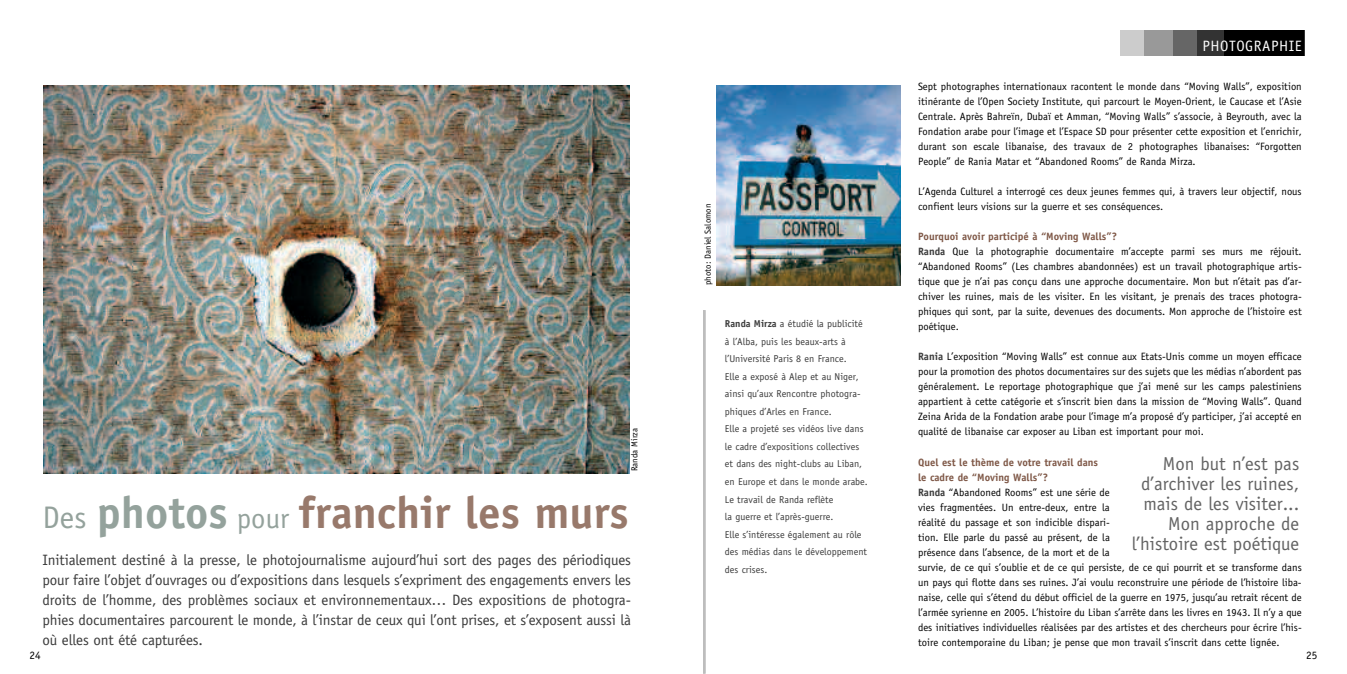
<style>
.page{position:relative;width:1347px;height:674px;background:#fff}
.page>*{position:absolute;margin:0;border:0;box-sizing:border-box;transform-origin:0 0}
.t1{font:700 45px "Officina Sans";color:#98796b}
.t2{font:18.75px/20px "Officina Sans";color:#636363;text-align:right}
.t3{font:15px/20px "Officina Sans";letter-spacing:-.01em;color:#3b3b3b;text-align:justify}
.t4{font:15px "Officina Sans";letter-spacing:.035em;color:#fff}
.t5{font:11.25px "Officina Sans";color:#000}
.t6{font:10.62px/15px "Officina Sans";color:#000}
.t7{font:10px/17.5px "Officina Sans";color:#3b3b3b}
.t8{font:8.75px "Officina Sans";color:#000}
.s1{font-weight:400;font-size:31.25px;color:#94a29c}
.s2{color:#94a29c}
.s3{font-weight:400;font-size:28.75px;color:#94a29c}
.s4{font-weight:700}
.s5{font-weight:700;color:#7e5746}
.s6{font-weight:700;color:#3b3b3b}
</style>
<div class="page">
<div style="left:1120px;top:30px;width:184px;height:26px;background:#ccc"></div>
<div style="left:1144px;top:30px;width:160px;height:26px;background:#999"></div>
<div style="left:1172px;top:30px;width:132px;height:26px;background:#666"></div>
<div style="left:1196px;top:30px;width:108px;height:26px;background:#333"></div>
<div style="left:1224px;top:30px;width:80px;height:26px;background:#000"></div>
<img style="left:43px;top:85px;width:586px;height:388px">
<img style="left:716px;top:85px;width:184px;height:200px">
<hr style="left:703px;top:310px;width:2px;height:363px;background:#bdbdbd">
<p class="t8" style="left:631px;top:471px;width:45px;rotate:-90deg">Randa Mirza</p>
<h1 class="t1" style="left:43px;top:495px;width:588px"><span class="s1">Des</span> <span class="s2">photos</span> <span class="s3">pour</span> franchir les murs</h1>
<p class="t3" style="left:43px;top:550px;width:590px">Initialement destiné à la presse, le photojournalisme aujourd’hui sort des pages des périodiques pour faire l’objet d’ouvrages ou d’expositions dans lesquels s’expriment des engagements envers les droits de l’homme, des problèmes sociaux et environnementaux… Des expositions de photogra&shy;phies documentaires parcourent le monde, à l’instar de ceux qui l’ont prises, et s’exposent aussi là où elles ont été capturées.</p>
<p class="t5" style="left:30px;top:650px;width:13px">24</p>
<p class="t8" style="left:704px;top:285px;width:83px;rotate:-90deg">photo: Daniel Salomon</p>
<p class="t7" style="left:725px;top:316px;width:144px"><span class="s4">Randa Mirza</span> a étudié la publicité à l’Alba, puis les beaux-arts à l’Université Paris 8 en France.<br>Elle a exposé à Alep et au Niger, ainsi qu’aux Rencontre photogra&shy;phiques d’Arles en France.<br>Elle a projeté ses vidéos live dans le cadre d’expositions collectives et dans des night-clubs au Liban, en Europe et dans le monde arabe.<br>Le travail de Randa reflète<br>la guerre et l’après-guerre.<br>Elle s’intéresse également au rôle des médias dans le développement des crises.</p>
<h3 class="t4" style="left:1202px;top:40px;width:101px">PHOTOGRAPHIE</h3>
<p class="t6" style="left:918px;top:80px;width:385px;text-align:justify">Sept photographes internationaux racontent le monde dans “Moving Walls”, exposition itinérante de l’Open Society Institute, qui parcourt le Moyen-Orient, le Caucase et l’Asie Centrale. Après Bahreïn, Dubaï et Amman, “Moving Walls” s’associe, à Beyrouth, avec la Fondation arabe pour l’image et l’Espace SD pour présenter cette exposition et l’enrichir, durant son escale libanaise, des travaux de 2 photographes libanaises: “Forgotten People” de Rania Matar et “Abandoned Rooms” de Randa Mirza.</p>
<p class="t6" style="left:918px;top:185px;width:385px">L’Agenda Culturel a interrogé ces deux jeunes femmes qui, à travers leur objectif, nous confient leurs visions sur la guerre et ses conséquences.</p>
<p class="t6" style="left:918px;top:230px;width:385px"><span class="s5">Pourquoi avoir participé à “Moving Walls”?<br></span><span class="s6">Randa</span> Que la photographie documentaire m’accepte parmi ses murs me réjouit. “Abandoned Rooms” (Les chambres abandonnées) est un travail photographique artis&shy;tique que je n’ai pas conçu dans une approche documentaire. Mon but n’était pas d’ar&shy;chiver les ruines, mais de les visiter. En les visitant, je prenais des traces photogra&shy;phiques qui sont, par la suite, devenues des documents. Mon approche de l’histoire est poétique.</p>
<p class="t6" style="left:918px;top:350px;width:385px;text-align:justify"><span class="s6">Rania</span> L’exposition “Moving Walls” est connue aux Etats-Unis comme un moyen efficace pour la promotion des photos documentaires sur des sujets que les médias n’abordent pas généralement. Le reportage photographique que j’ai mené sur les camps palestiniens appartient à cette catégorie et s’inscrit bien dans la mission de “Moving Walls”. Quand Zeina Arida de la Fondation arabe pour l’image m’a proposé d’y participer, j’ai accepté en qualité de libanaise car exposer au Liban est important pour moi.</p>
<p class="t6" style="left:918px;top:455px;width:385px"><span class="s5">Quel est le thème de votre travail dans<br>le cadre de “Moving Walls”?<br></span><span class="s6">Randa</span> “Abandoned Rooms” est une série de<br>vies fragmentées. Un entre-deux, entre la<br>réalité du passage et son indicible dispari-<br>tion. Elle parle du passé au présent, de la<br>présence dans l’absence, de la mort et de la<br>survie, de ce qui s’oublie et de ce qui persiste, de ce qui pourrit et se transforme dans un pays qui flotte dans ses ruines. J’ai voulu reconstruire une période de l’histoire liba&shy;naise, celle qui s’étend du début officiel de la guerre en 1975, jusqu’au retrait récent de l’armée syrienne en 2005. L’histoire du Liban s’arrête dans les livres en 1943. Il n’y a que des initiatives individuelles réalisées par des artistes et des chercheurs pour écrire l’his&shy;toire contemporaine du Liban; je pense que mon travail s’inscrit dans cette lignée.</p>
<h2 class="t2" style="left:1131px;top:455px;width:169px">Mon but n’est pas d’archiver les ruines, mais de les visiter...<br>Mon approche de l’histoire est poétique</h2>
<p class="t5" style="left:1306px;top:650px;width:13px">25</p>
</div>
